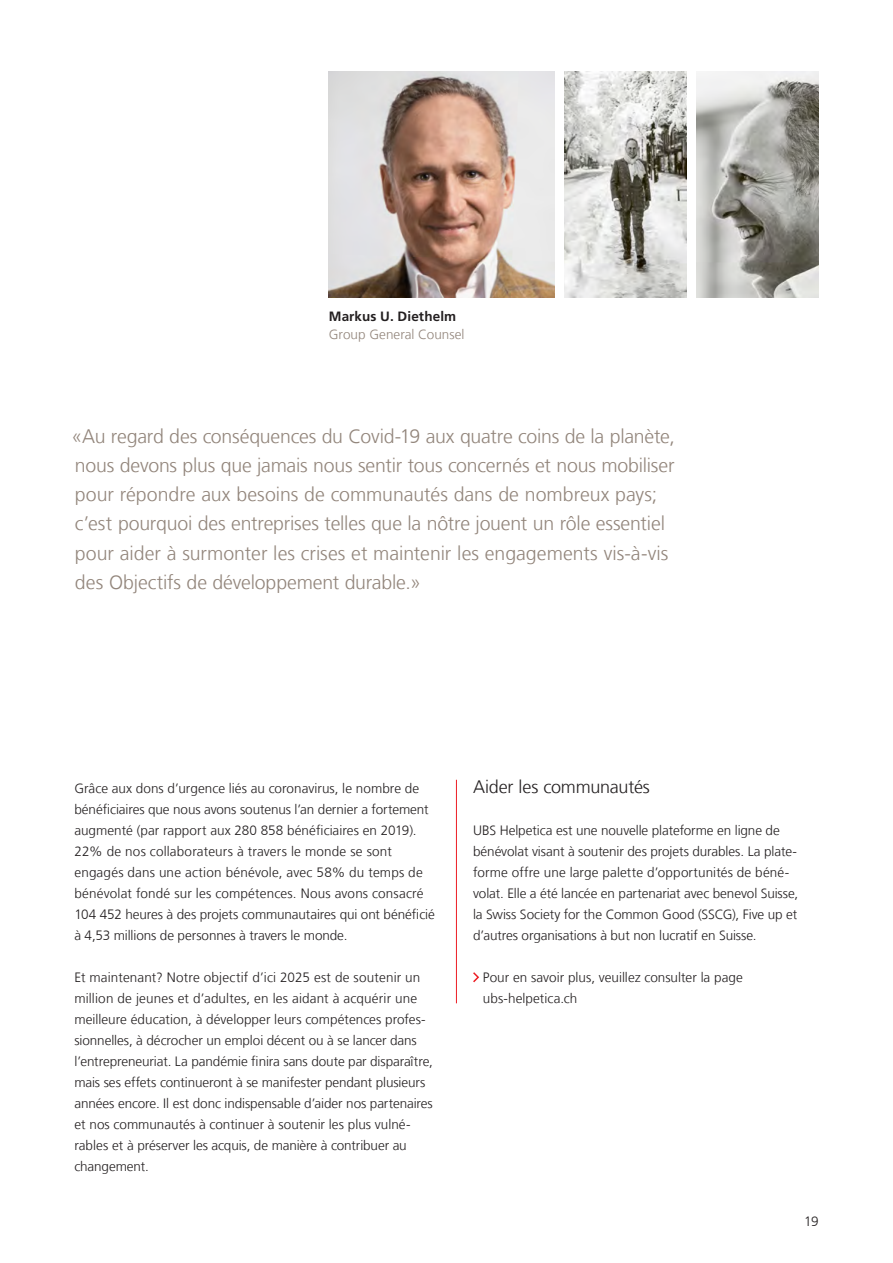
<style>
.page{position:relative;width:893px;height:1263px;background:#fff}
.page>*{position:absolute;margin:0;border:0;box-sizing:border-box;transform-origin:0 0}
.t1{font:300 19.5px/29.2px "Frutiger LT Com";letter-spacing:-.01em;color:#92857b}
.box_subtitle_12pt{font:300 18px "Frutiger LT Com";letter-spacing:-.01em;color:#231f20}
.body{font:300 13.5px/21px "Frutiger LT Com";letter-spacing:-.005em;color:#231f20}
.link{font:300 13.5px/21px "Frutiger LT Com";color:#231f20}
.GEB_caption_-_positi{font:300 13.5px "Frutiger LT Com";color:#92857b}
.GEB_caption_-_name{font:700 13.5px "Frutiger LT Com";letter-spacing:.01em;color:#231f20}
</style>
<div class="page">
<svg style="left:473px;top:972px;width:6px;height:11px"></svg>
<hr style="left:456px;top:780px;width:1px;height:223px;background:#ed1d24">
<img style="left:564px;top:72px;width:123px;height:226px">
<img style="left:696px;top:72px;width:123px;height:226px">
<img style="left:329px;top:72px;width:226px;height:226px">
<p class="GEB_caption_-_name" style="left:329px;top:308px;width:129px">Markus U. Diethelm</p>
<p class="GEB_caption_-_positi" style="left:329px;top:326px;width:137px">Group General Counsel</p>
<p class="t1" style="left:71px;top:421px;width:605px">«Au regard des conséquences du Covid-19 aux quatre coins de la planète, nous devons plus que jamais nous sentir tous concernés et nous mobiliser pour répondre aux besoins de communautés dans de nombreux pays; c’est pourquoi des entreprises telles que la nôtre jouent un rôle essentiel pour aider à surmonter les crises et maintenir les engagements vis-à-vis des Objectifs de développement durable.»</p>
<p class="body" style="left:74px;top:778px;width:362px">Grâce aux dons d’urgence liés au coronavirus, le nombre de bénéficiaires que nous avons soutenus l’an dernier a fortement augmenté (par rapport aux 280 858 bénéficiaires en 2019).<br>22% de nos collaborateurs à travers le monde se sont engagés dans une action bénévole, avec 58% du temps de bénévolat fondé sur les compétences. Nous avons consacré 104 452 heures à des projets communautaires qui ont bénéficié à 4,53 millions de personnes à travers le monde.</p>
<p class="body" style="left:74px;top:967px;width:360px">Et maintenant? Notre objectif d’ici 2025 est de soutenir un million de jeunes et d’adultes, en les aidant à acquérir une meilleure éducation, à développer leurs compétences profes&shy;sionnelles, à décrocher un emploi décent ou à se lancer dans l’entrepreneuriat. La pandémie finira sans doute par disparaître, mais ses effets continueront à se manifester pendant plusieurs années encore. Il est donc indispensable d’aider nos partenaires et nos communautés à continuer à soutenir les plus vulné&shy;rables et à préserver les acquis, de manière à contribuer au changement.</p>
<p class="box_subtitle_12pt" style="left:473px;top:777px;width:178px">Aider les communautés</p>
<p class="body" style="left:473px;top:820px;width:327px">UBS Helpetica est une nouvelle plateforme en ligne de bénévolat visant à soutenir des projets durables. La plate&shy;forme offre une large palette d’opportunités de béné&shy;volat. Elle a été lancée en partenariat avec benevol Suisse, la Swiss Society for the Common Good (SSCG), Five up et d’autres organisations à but non lucratif en Suisse.</p>
<p class="link" style="left:483px;top:967px;width:261px">Pour en savoir plus, veuillez consulter la page ubs-helpetica.ch</p>
<p class="body" style="left:804px;top:1211px;width:16px">19</p>
</div>
